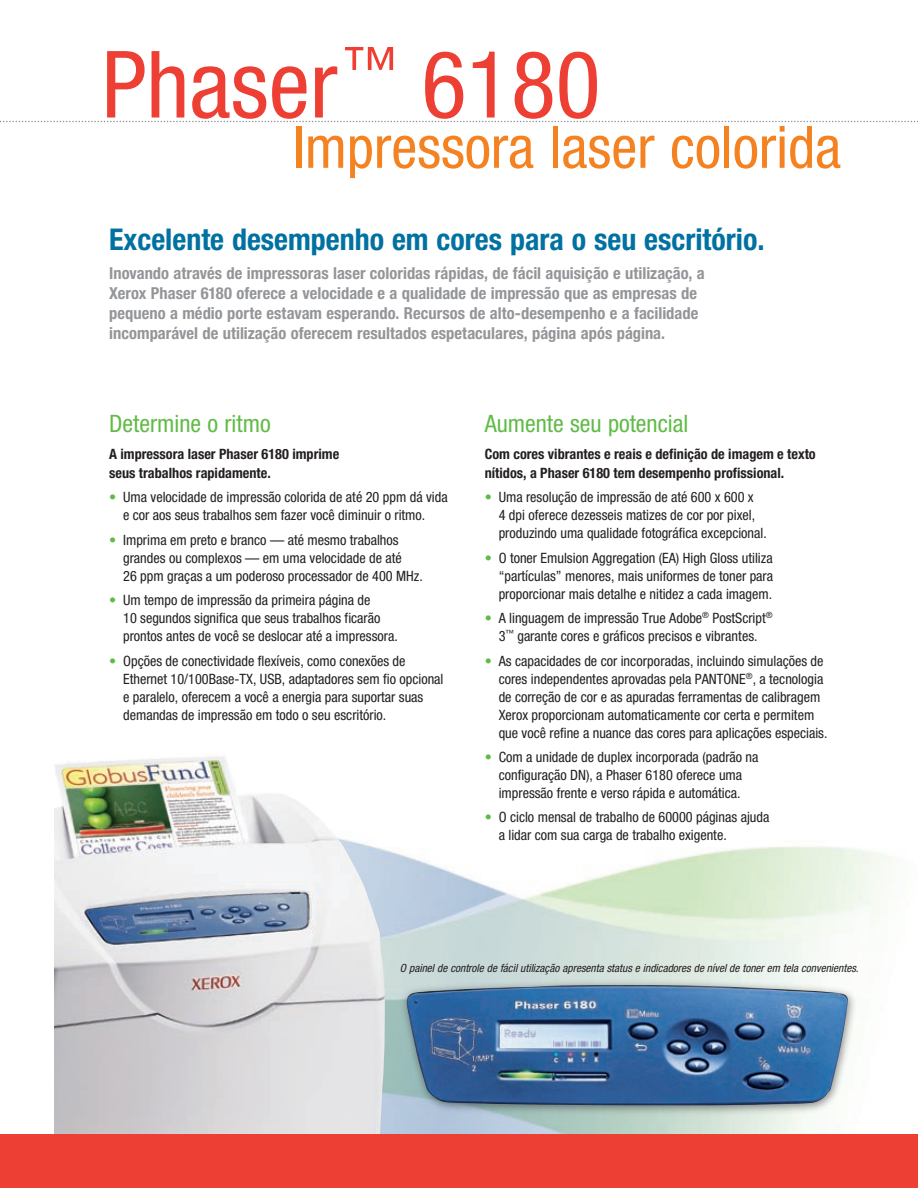
<style>
.page{position:relative;width:918px;height:1188px;background:#fff}
.page>*{position:absolute;margin:0;border:0;box-sizing:border-box;transform-origin:0 0}
.t1{font:condensed 93px "Helvetica Neue LT Std";color:#ee3f34}
.t2{font:condensed 58.5px "Helvetica Neue LT Std";color:#f58220}
.t3{font:700 condensed 30px "Helvetica Neue LT Std";color:#0071a1}
.t4{font:condensed 24px "Helvetica Neue LT Std";color:#60bb46}
.t5{font:700 condensed 16.5px/19.8px "Helvetica Neue LT Std";color:#939598}
.t6{font:condensed 14.25px/18px "Helvetica Neue LT Std";color:#231f20}
.t7{font:700 condensed 14.25px/18.8px "Helvetica Neue LT Std";color:#231f20}
.t8{font:italic condensed 11.25px "Helvetica Neue LT Std";color:#231f20}
.s1{color:#60bb46}
</style>
<div class="page">
<div style="left:399px;top:976px;width:460px;height:141px;background:#231f20;opacity:.5"></div>
<img style="left:405px;top:985px;width:444px;height:121px">
<img style="left:54px;top:756px;width:332px;height:378px">
<svg style="left:0;top:121px;width:918px;height:1px"></svg>
<div style="left:0;top:1134px;width:918px;height:54px;background:#ee3f34"></div>
<h1 class="t1" style="left:102px;top:31px;width:500px">Phaser<sup>™</sup> 6180</h1>
<h2 class="t2" style="left:293px;top:113px;width:550px">Impressora laser colorida</h2>
<h3 class="t3" style="left:109px;top:222px;width:657px">Excelente desempenho em cores para o seu escritório.</h3>
<p class="t5" style="left:109px;top:263px;width:597px">Inovando através de impressoras laser coloridas rápidas, de fácil aquisição e utilização, a Xerox Phaser 6180 oferece a velocidade e a qualidade de impressão que as empresas de pequeno a médio porte estavam esperando. Recursos de alto-desempenho e a facilidade incomparável de utilização oferecem resultados espetaculares, página após página.</p>
<h3 class="t4" style="left:109px;top:409px;width:163px">Determine o ritmo</h3>
<p class="t7" style="left:109px;top:445px;width:232px">A impressora laser Phaser 6180 imprime seus trabalhos rapidamente.</p>
<p class="t6" style="left:109px;top:488px;width:340px;text-align:center"><span class="s1">•</span> Uma velocidade de impressão colorida de até 20 ppm dá vida e cor aos seus trabalhos sem fazer você diminuir o ritmo.</p>
<p class="t6" style="left:123px;top:531px;width:301px;text-indent:-14px"><span class="s1">•</span> Imprima em preto e branco — até mesmo trabalhos grandes ou complexos — em uma velocidade de até<br>26 ppm graças a um poderoso processador de 400 MHz.</p>
<p class="t6" style="left:123px;top:591px;width:276px;text-indent:-14px"><span class="s1">•</span> Um tempo de impressão da primeira página de<br>10 segundos significa que seus trabalhos ficarão prontos antes de você se deslocar até a impressora.</p>
<p class="t6" style="left:123px;top:651px;width:322px;text-indent:-14px"><span class="s1">•</span> Opções de conectividade flexíveis, como conexões de Ethernet 10/100Base-TX, USB, adaptadores sem fio opcional e paralelo, oferecem a você a energia para suportar suas demandas de impressão em todo o seu escritório.</p>
<h3 class="t4" style="left:485px;top:409px;width:205px">Aumente seu potencial</h3>
<p class="t7" style="left:485px;top:445px;width:333px">Com cores vibrantes e reais e definição de imagem e texto nítidos, a Phaser 6180 tem desempenho profissional.</p>
<p class="t6" style="left:499px;top:488px;width:270px;text-indent:-14px"><span class="s1">•</span> Uma resolução de impressão de até 600 x 600 x<br>4 dpi oferece dezesseis matizes de cor por pixel, produzindo uma qualidade fotográfica excepcional.</p>
<p class="t6" style="left:499px;top:549px;width:276px;text-align:justify;text-indent:-14px"><span class="s1">•</span> O toner Emulsion Aggregation (EA) High Gloss utiliza “partículas” menores, mais uniformes de toner para proporcionar mais detalhe e nitidez a cada imagem.</p>
<p class="t6" style="left:485px;top:609px;width:289px;text-align:center"><span class="s1">•</span> A linguagem de impressão True Adobe<sup>®</sup> PostScript<sup>®<br></sup>3<sup>™</sup> garante cores e gráficos precisos e vibrantes.</p>
<p class="t6" style="left:499px;top:651px;width:330px;text-indent:-14px"><span class="s1">•</span> As capacidades de cor incorporadas, incluindo simulações de cores independentes aprovadas pela PANTONE<sup>®</sup>, a tecnologia de correção de cor e as apuradas ferramentas de calibragem Xerox proporcionam automaticamente cor certa e permitem que você refine a nuance das cores para aplicações especiais.</p>
<p class="t6" style="left:485px;top:748px;width:275px;text-align:center"><span class="s1">•</span> Com a unidade de duplex incorporada (padrão na configuração DN), a Phaser 6180 oferece uma impressão frente e verso rápida e automática.</p>
<p class="t6" style="left:499px;top:808px;width:272px;text-indent:-14px"><span class="s1">•</span> O ciclo mensal de trabalho de 60000 páginas ajuda a lidar com sua carga de trabalho exigente.</p>
<p class="t8" style="left:400px;top:961px;width:460px">O painel de controle de fácil utilização apresenta status e indicadores de nível de toner em tela convenientes.</p>
</div>
